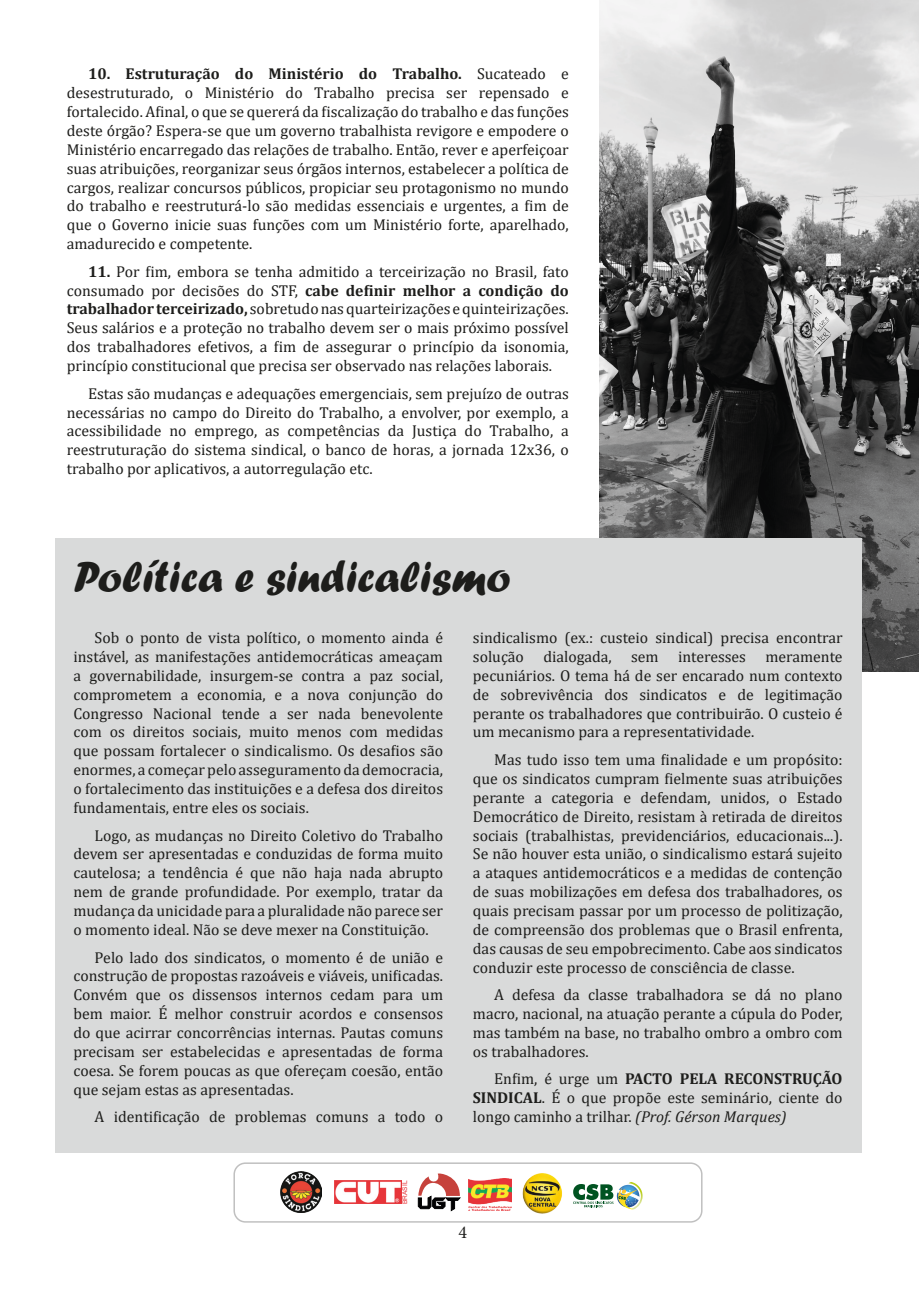
<style>
.page{position:relative;width:919px;height:1289px;background:#fff}
.page>*{position:absolute;margin:0;border:0;box-sizing:border-box;transform-origin:0 0}
.t1{font:45px "Forte";color:#1d1d1b}
.t2{font:18px "Minion Pro";color:#1d1d1b}
.CLT_base_textual{font:15.75px/18.9px "Cambria";color:#1d1d1b;text-align:justify}
.t3{font:6.6px "Arial";color:#e7353a}
.s1{font-weight:700}
.s2{font-style:italic}
</style>
<div class="page">
<svg style="left:418px;top:1173px;width:42px;height:37px"></svg>
<svg style="left:573px;top:1182px;width:69px;height:27px"></svg>
<img style="left:334px;top:1180px;width:67px;height:23px">
<img style="left:469px;top:1178px;width:42px;height:32px">
<img style="left:280px;top:1171px;width:42px;height:41px">
<img style="left:522px;top:1173px;width:40px;height:40px">
<div style="left:233px;top:1162px;width:469px;height:60px;border:2px solid #c0c0c0;border-radius:11px"></div>
<img style="left:600px;top:1px;width:318px;height:670px">
<div style="left:55px;top:538px;width:806px;height:614px;background:#d9dada"></div>
<p class="CLT_base_textual" style="left:67px;top:64px;width:503px;text-indent:21px"><span class="s1">10. Estruturação do Ministério do Trabalho.</span> Sucateado e desestruturado, o Ministério do Trabalho precisa ser repensado e fortalecido. Afinal, o que se quererá da fiscalização do trabalho e das funções deste órgão? Espera-se que um governo trabalhista revigore e empodere o Ministério encarregado das relações de trabalho. Então, rever e aperfeiçoar suas atribuições, reorganizar seus órgãos internos, estabelecer a política de cargos, realizar concursos públicos, propiciar seu protagonismo no mundo do trabalho e reestruturá-lo são medidas essenciais e urgentes, a fim de que o Governo inicie suas funções com um Ministério forte, aparelhado, amadurecido e competente.</p>
<p class="CLT_base_textual" style="left:67px;top:262px;width:503px;text-indent:21px"><span class="s1">11.</span> Por fim, embora se tenha admitido a terceirização no Brasil, fato consumado por decisões do STF, <span class="s1">cabe definir melhor a condição do trabalhador terceirizado,</span> sobretudo nas quarteirizações e quinteirizações.<br>Seus salários e a proteção no trabalho devem ser o mais próximo possível dos trabalhadores efetivos, a fim de assegurar o princípio da isonomia, princípio constitucional que precisa ser observado nas relações laborais.</p>
<p class="CLT_base_textual" style="left:67px;top:384px;width:503px;text-indent:21px">Estas são mudanças e adequações emergenciais, sem prejuízo de outras necessárias no campo do Direito do Trabalho, a envolver, por exemplo, a acessibilidade no emprego, as competências da Justiça do Trabalho, a reestruturação do sistema sindical, o banco de horas, a jornada 12x36, o trabalho por aplicativos, a autorregulação etc.</p>
<p class="t1" style="left:73px;top:551px;width:439px">Política e sindicalismo</p>
<p class="CLT_base_textual" style="left:73px;top:628px;width:371px;text-indent:21px">Sob o ponto de vista político, o momento ainda é instável, as manifestações antidemocráticas ameaçam a governabilidade, insurgem-se contra a paz social, comprometem a economia, e a nova conjunção do Congresso Nacional tende a ser nada benevolente com os direitos sociais, muito menos com medidas que possam fortalecer o sindicalismo. Os desafios são enormes, a começar pelo asseguramento da democracia, o fortalecimento das instituições e a defesa dos direitos fundamentais, entre eles os sociais.</p>
<p class="CLT_base_textual" style="left:73px;top:825px;width:371px;text-indent:21px">Logo, as mudanças no Direito Coletivo do Trabalho devem ser apresentadas e conduzidas de forma muito cautelosa; a tendência é que não haja nada abrupto nem de grande profundidade. Por exemplo, tratar da mudança da unicidade para a pluralidade não parece ser o momento ideal. Não se deve mexer na Constituição.</p>
<p class="CLT_base_textual" style="left:73px;top:947px;width:371px;text-indent:21px">Pelo lado dos sindicatos, o momento é de união e construção de propostas razoáveis e viáveis, unificadas.<br>Convém que os dissensos internos cedam para um bem maior. É melhor construir acordos e consensos do que acirrar concorrências internas. Pautas comuns precisam ser estabelecidas e apresentadas de forma coesa. Se forem poucas as que ofereçam coesão, então que sejam estas as apresentadas.</p>
<p class="CLT_base_textual" style="left:95px;top:1107px;width:350px">A identificação de problemas comuns a todo o</p>
<p class="CLT_base_textual" style="left:473px;top:628px;width:371px">sindicalismo (ex.: custeio sindical) precisa encontrar solução dialogada, sem interesses meramente pecuniários. O tema há de ser encarado num contexto de sobrevivência dos sindicatos e de legitimação perante os trabalhadores que contribuirão. O custeio é um mecanismo para a representatividade.</p>
<p class="CLT_base_textual" style="left:473px;top:750px;width:371px;text-indent:21px">Mas tudo isso tem uma finalidade e um propósito: que os sindicatos cumpram fielmente suas atribuições perante a categoria e defendam, unidos, o Estado Democrático de Direito, resistam à retirada de direitos sociais (trabalhistas, previdenciários, educacionais...).<br>Se não houver esta união, o sindicalismo estará sujeito a ataques antidemocráticos e a medidas de contenção de suas mobilizações em defesa dos trabalhadores, os quais precisam passar por um processo de politização, de compreensão dos problemas que o Brasil enfrenta, das causas de seu empobrecimento. Cabe aos sindicatos conduzir este processo de consciência de classe.</p>
<p class="CLT_base_textual" style="left:473px;top:985px;width:371px;text-indent:21px">A defesa da classe trabalhadora se dá no plano macro, nacional, na atuação perante a cúpula do Poder, mas também na base, no trabalho ombro a ombro com os trabalhadores.</p>
<p class="CLT_base_textual" style="left:473px;top:1069px;width:371px;text-indent:21px">Enfim, é urge um <span class="s1">PACTO PELA RECONSTRUÇÃO SINDICAL</span>. É o que propõe este seminário, ciente do longo caminho a trilhar. <span class="s2">(Prof. Gérson Marques)</span></p>
<p class="t3" style="left:400px;top:1204px;width:25px;rotate:-90deg">BRASIL</p>
<p class="t2" style="left:458px;top:1220px;width:10px">4</p>
</div>
